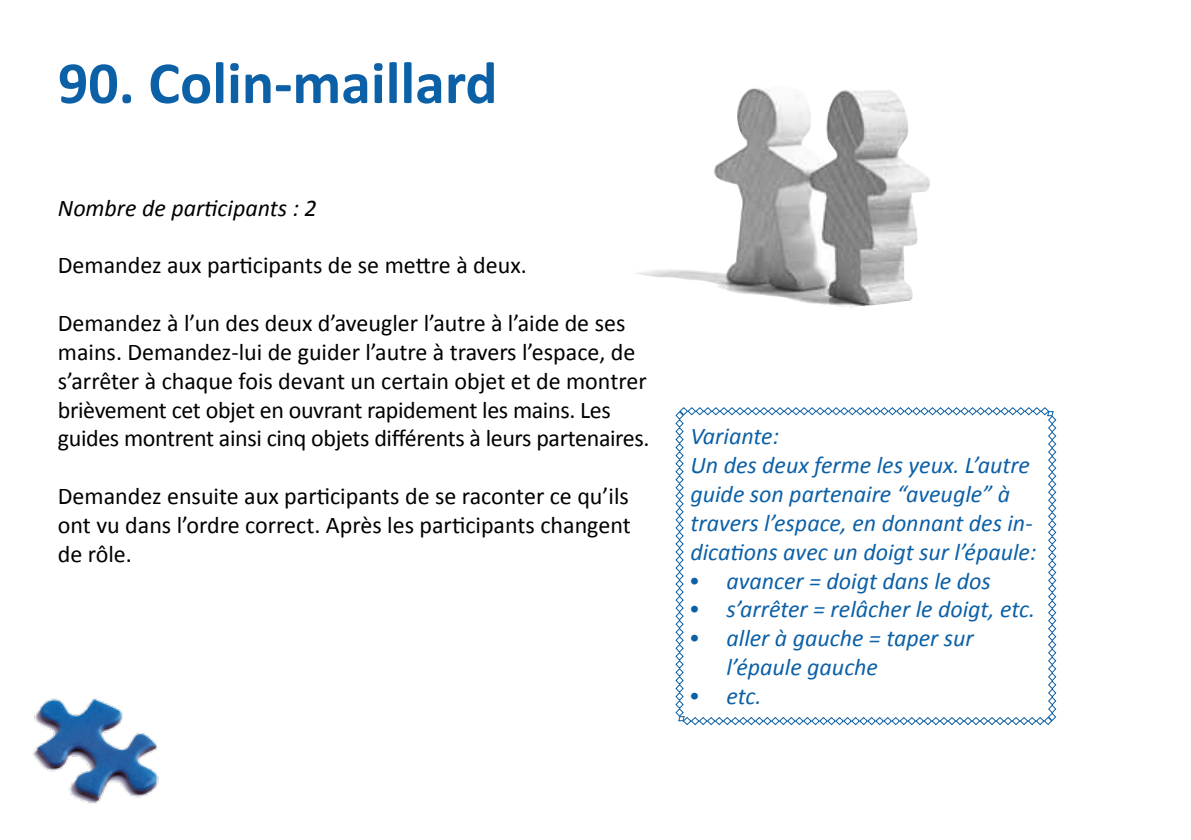
<style>
.page{position:relative;width:1191px;height:840px;background:#fff}
.page>*{position:absolute;margin:0;border:0;box-sizing:border-box;transform-origin:0 0}
.t1{font:700 60px "Calibri";color:#0c60a6}
.t2{font:24px/28.8px "Calibri";color:#000}
.t3{font:italic 24px/28.8px "Calibri";color:#0c60a6}
.t4{font:italic 24px "Calibri";color:#000}
.s1{font-family:"Times"}
</style>
<div class="page">
<img style="left:33px;top:698px;width:126px;height:106px">
<img style="left:636px;top:88px;width:294px;height:220px">
<svg style="left:675px;top:407px;width:381px;height:318px"></svg>
<h1 class="t1" style="left:58px;top:46px;width:441px">90. Colin-maillard</h1>
<p class="t4" style="left:58px;top:193px;width:260px">Nombre de participants : 2</p>
<p class="t2" style="left:58px;top:250px;width:470px">Demandez aux participants de se mettre à deux.</p>
<p class="t2" style="left:58px;top:307px;width:593px">Demandez à l’un des deux d’aveugler l’autre à l’aide de ses mains. Demandez-lui de guider l’autre à travers l’espace, de s’arrêter à chaque fois devant un certain objet et de montrer brièvement cet objet en ouvrant rapidement les mains. Les guides montrent ainsi cinq objets différents à leurs partenaires.</p>
<p class="t2" style="left:58px;top:480px;width:574px;text-align:justify">Demandez ensuite aux participants de se raconter ce qu’ils ont vu dans l’ordre correct. Après les participants changent de rôle.</p>
<p class="t3" style="left:690px;top:420px;width:347px">Variante:<br>Un des deux ferme les yeux. L’autre guide son partenaire “aveugle” à travers l’espace, en donnant des in&shy;dications avec un doigt sur l’épaule:</p>
<p class="t3" style="left:690px;top:564px;width:302px"><span class="s1">•</span> avancer = doigt dans le dos</p>
<p class="t3" style="left:690px;top:593px;width:346px"><span class="s1">•</span> s’arrêter = relâcher le doigt, etc.</p>
<p class="t3" style="left:726px;top:622px;width:249px;text-indent:-36px"><span class="s1">•</span> aller à gauche = taper sur l’épaule gauche</p>
<p class="t3" style="left:690px;top:680px;width:73px"><span class="s1">•</span> etc.</p>
</div>
